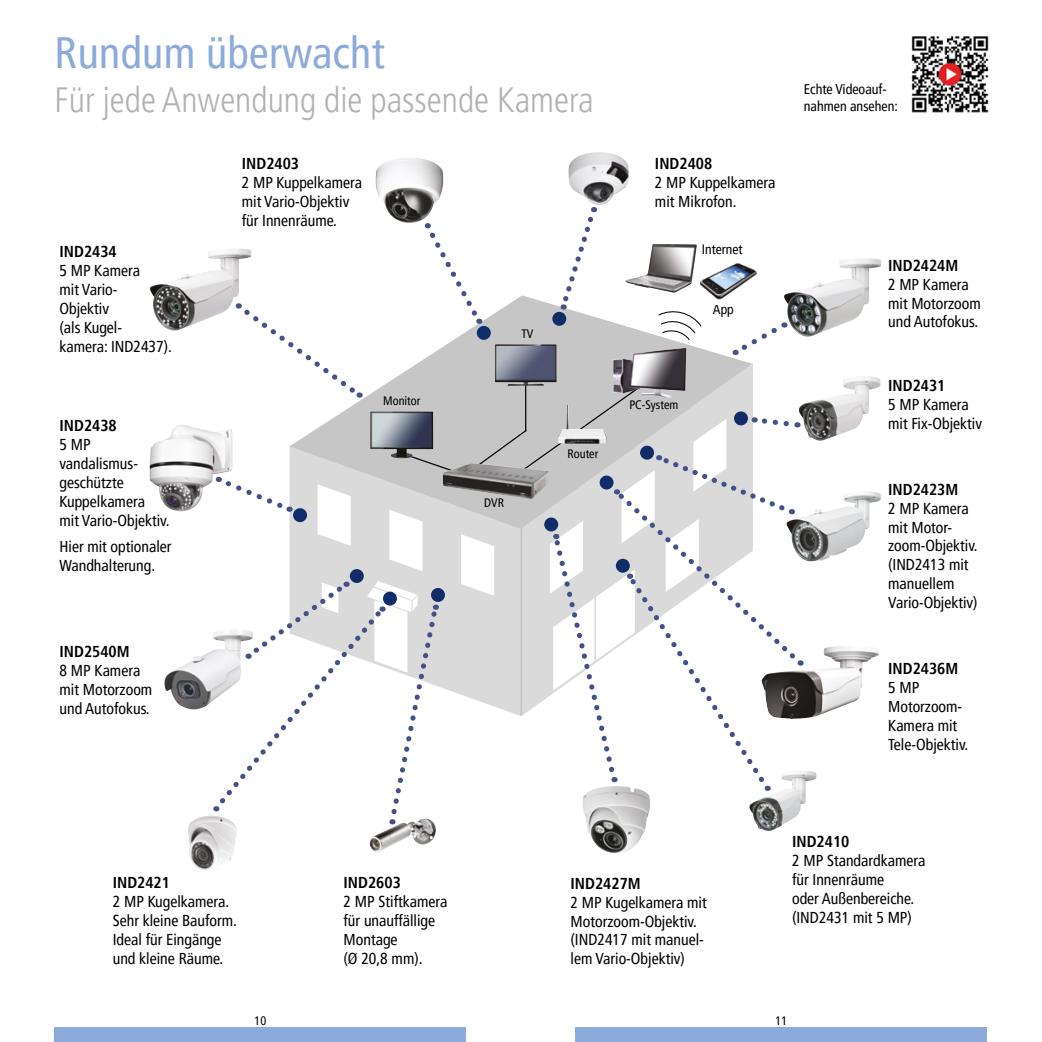
<style>
.page{position:relative;width:1042px;height:1042px;background:#fff}
.page>*{position:absolute;margin:0;border:0;box-sizing:border-box;transform-origin:0 0}
.t1{font:condensed 43.75px "Frutiger LT Pro";letter-spacing:.01em;color:#8caada}
.t2{font:300 condensed 35px "Frutiger LT Pro";color:#b3b2b2}
.t3{font:condensed 15.75px/18.9px "Frutiger LT Pro";color:#000}
.t4{font:700 condensed 15.75px "Frutiger LT Pro";color:#000}
.t5{font:condensed 14px/16.8px "Frutiger LT Pro";color:#000}
.t6{font:condensed 13.65px "Frutiger LT Pro";color:#000}
.t7{font:condensed 12.25px "Frutiger LT Pro";color:#000}
</style>
<div class="page">
<div style="left:55px;top:1027px;width:411px;height:15px;background:#8caada"></div>
<div style="left:575px;top:1027px;width:412px;height:15px;background:#8caada"></div>
<img style="left:911px;top:36px;width:78px;height:77px">
<img style="left:149px;top:251px;width:66px;height:80px">
<img style="left:375px;top:158px;width:68px;height:49px">
<img style="left:568px;top:152px;width:61px;height:53px">
<img style="left:801px;top:258px;width:80px;height:79px">
<img style="left:801px;top:376px;width:79px;height:65px">
<img style="left:801px;top:491px;width:80px;height:70px">
<img style="left:801px;top:646px;width:78px;height:73px">
<img style="left:756px;top:771px;width:60px;height:60px">
<img style="left:587px;top:824px;width:59px;height:29px">
<img style="left:369px;top:824px;width:67px;height:28px">
<img style="left:188px;top:815px;width:49px;height:56px">
<img style="left:150px;top:425px;width:65px;height:87px">
<img style="left:164px;top:632px;width:51px;height:77px">
<svg style="left:215px;top:207px;width:586px;height:617px"></svg>
<h1 class="t1" style="left:55px;top:27px;width:332px">Rundum überwacht</h1>
<h2 class="t2" style="left:55px;top:79px;width:541px">Für jede Anwendung die passende Kamera</h2>
<p class="t4" style="left:60px;top:243px;width:59px">IND2434</p>
<p class="t3" style="left:60px;top:261px;width:114px">5 MP Kamera<br>mit Vario-<br>Objektiv<br>(als Kugel&shy;kamera: IND2437).</p>
<p class="t4" style="left:60px;top:416px;width:59px">IND2438</p>
<p class="t3" style="left:60px;top:435px;width:112px">5 MP vandalismus&shy;geschützte<br>Kuppelkamera<br>mit Vario-Objektiv.</p>
<p class="t3" style="left:60px;top:537px;width:114px">Hier mit optionaler<br>Wandhalterung.</p>
<p class="t4" style="left:60px;top:643px;width:72px">IND2540M</p>
<p class="t3" style="left:60px;top:661px;width:94px">8 MP Kamera mit Motorzoom und Autofokus.</p>
<p class="t4" style="left:242px;top:154px;width:59px">IND2403</p>
<p class="t3" style="left:242px;top:173px;width:122px">2 MP Kuppelkamera mit Vario-Objektiv für Innenräume.</p>
<p class="t7" style="left:383px;top:394px;width:39px">Monitor</p>
<p class="t7" style="left:521px;top:326px;width:14px">TV</p>
<p class="t7" style="left:484px;top:495px;width:21px">DVR</p>
<p class="t7" style="left:567px;top:446px;width:32px">Router</p>
<p class="t4" style="left:655px;top:154px;width:59px">IND2408</p>
<p class="t3" style="left:655px;top:173px;width:122px">2 MP Kuppelkamera mit Mikrofon.</p>
<p class="t6" style="left:702px;top:241px;width:42px">Internet</p>
<p class="t7" style="left:629px;top:398px;width:50px">PC-System</p>
<p class="t6" style="left:713px;top:301px;width:22px">App</p>
<p class="t5" style="left:804px;top:81px;width:96px">Echte Videoauf&shy;nahmen ansehen:</p>
<p class="t4" style="left:888px;top:256px;width:72px">IND2424M</p>
<p class="t3" style="left:888px;top:275px;width:94px">2 MP Kamera mit Motorzoom und Autofokus.</p>
<p class="t4" style="left:888px;top:376px;width:59px">IND2431</p>
<p class="t3" style="left:888px;top:395px;width:95px">5 MP Kamera mit Fix-Objektiv</p>
<p class="t4" style="left:888px;top:480px;width:72px">IND2423M</p>
<p class="t3" style="left:888px;top:499px;width:91px">2 MP Kamera mit Motor&shy;zoom-Objektiv. (IND2413 mit manuellem<br>Vario-Objektiv)</p>
<p class="t4" style="left:888px;top:659px;width:72px">IND2436M</p>
<p class="t3" style="left:888px;top:678px;width:82px">5 MP<br>Motorzoom-<br>Kamera mit<br>Tele-Objektiv.</p>
<p class="t4" style="left:113px;top:873px;width:59px">IND2421</p>
<p class="t3" style="left:113px;top:892px;width:126px">2 MP Kugelkamera.<br>Sehr kleine Bauform.<br>Ideal für Eingänge und kleine Räume.</p>
<p class="t4" style="left:344px;top:873px;width:59px">IND2603</p>
<p class="t3" style="left:344px;top:892px;width:105px">2 MP Stiftkamera für unauffällige<br>Montage<br>(Ø 20,8 mm).</p>
<p class="t4" style="left:570px;top:874px;width:72px">IND2427M</p>
<p class="t3" style="left:570px;top:893px;width:138px">2 MP Kugelkamera mit<br>Motorzoom-Objektiv. (IND2417 mit manuel&shy;lem Vario-Objektiv)</p>
<p class="t4" style="left:792px;top:832px;width:59px">IND2410</p>
<p class="t3" style="left:792px;top:851px;width:135px">2 MP Standardkamera für Innenräume<br>oder Außenbereiche. (IND2431 mit 5 MP)</p>
<p class="t7" style="left:255px;top:1013px;width:13px">10</p>
<p class="t7" style="left:775px;top:1013px;width:13px">11</p>
</div>
